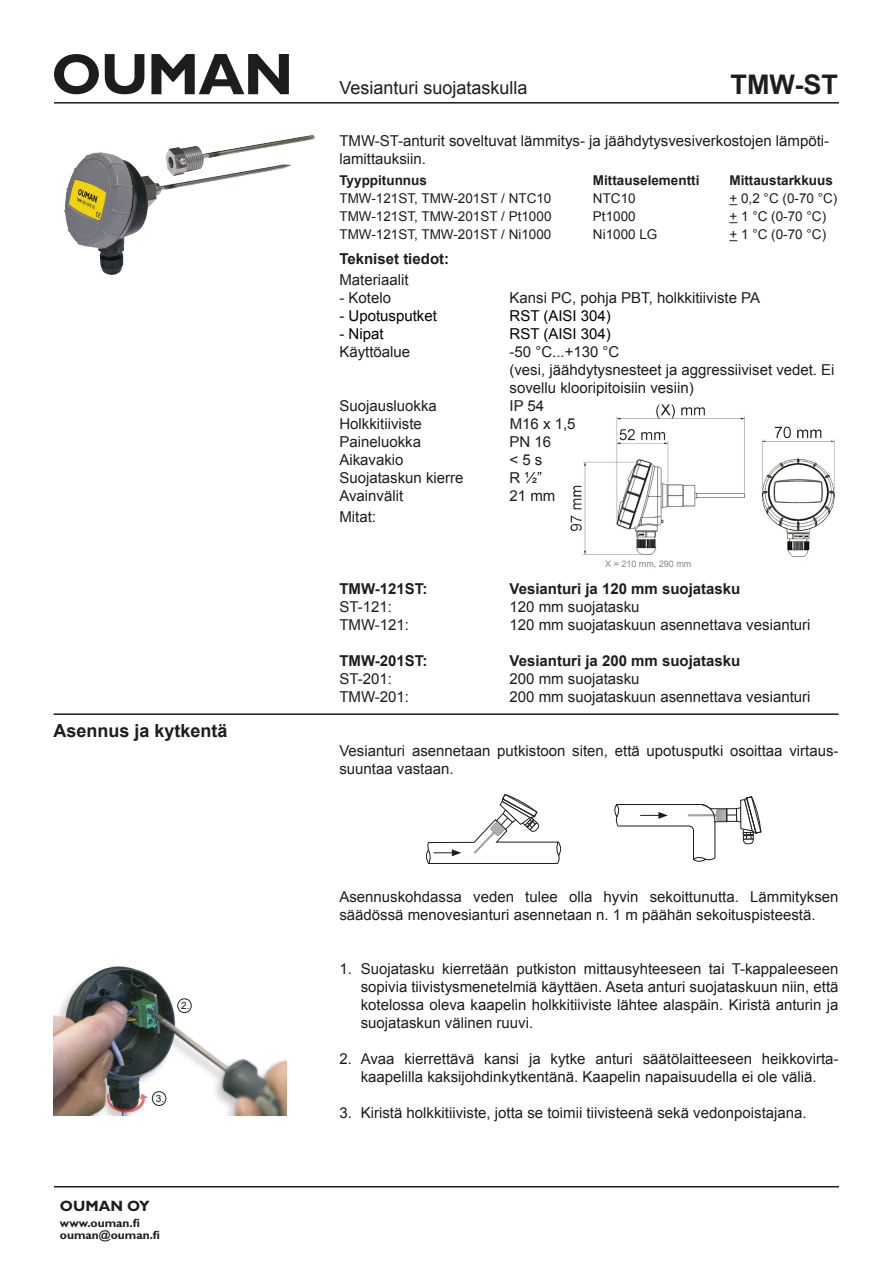
<style>
.page{position:relative;width:893px;height:1263px;background:#fff}
.page>*{position:absolute;margin:0;border:0;box-sizing:border-box;transform-origin:0 0}
.t1{font:700 27px "Arial";color:#1d1d1b}
.t2{font:18px "Arial";color:#1d1d1b}
.t3{font:700 18px "Arial";color:#1d1d1b}
.t4{font:15px/18px "Arial";color:#1d1d1b}
.t5{font:700 15px "Arial";color:#1d1d1b}
.t6{font:15px "Arial";color:#020203}
.t7{font:700 15px "Gill Sans";color:#1d1d1b}
.t8{font:13.5px "Arial";color:#1d1d1b}
.t9{font:700 13.5px "Arial";color:#1d1d1b}
.t10{font:700 12px "Gill Sans";color:#1d1d1b}
.t11{font:10.05px "Arial";color:#1d1d1b}
.t12{font:9px "Arial";color:#858686}
</style>
<div class="page">
<hr style="left:54px;top:102px;width:785px;height:2px;background:#1d1d1b">
<hr style="left:54px;top:1186px;width:785px;height:1px;background:#1d1d1b">
<svg style="left:425px;top:794px;width:137px;height:70px"></svg>
<svg style="left:614px;top:796px;width:148px;height:66px"></svg>
<img style="left:54px;top:966px;width:232px;height:149px">
<div style="left:152px;top:1092px;width:14px;height:13px;background:#fff;border-radius:50%"></div>
<div style="left:152px;top:1091px;width:14px;height:15px;border:1px solid #232021;border-radius:50%"></div>
<div style="left:178px;top:999px;width:13px;height:13px;background:#fff;border-radius:50%"></div>
<div style="left:177px;top:998px;width:15px;height:15px;border:1px solid #232021;border-radius:50%"></div>
<svg style="left:104px;top:1093px;width:44px;height:22px"></svg>
<img style="left:570px;top:404px;width:175px;height:151px">
<img style="left:761px;top:426px;width:74px;height:132px">
<hr style="left:54px;top:713px;width:784px;height:2px;background:#1d1d1b">
<svg style="left:54px;top:54px;width:45px;height:40px"></svg>
<svg style="left:105px;top:54px;width:39px;height:40px"></svg>
<svg style="left:151px;top:54px;width:138px;height:40px"></svg>
<img style="left:64px;top:135px;width:251px;height:140px">
<p class="t3" style="left:54px;top:718px;width:176px">Asennus ja kytkentä</p>
<p class="t11" style="left:181px;top:999px;width:10px">2.</p>
<p class="t11" style="left:156px;top:1092px;width:10px">3.</p>
<p class="t7" style="left:60px;top:1197px;width:91px">OUMAN OY</p>
<p class="t10" style="left:60px;top:1215px;width:82px">www.ouman.fi</p>
<p class="t10" style="left:60px;top:1227px;width:102px">ouman@ouman.fi</p>
<p class="t2" style="left:339px;top:76px;width:190px">Vesianturi suojataskulla</p>
<p class="t1" style="left:731px;top:67px;width:109px">TMW-ST</p>
<p class="t4" style="left:339px;top:131px;width:491px">TMW-ST-anturit soveltuvat lämmitys- ja jäähdytysvesiverkostojen lämpöti&shy;lamittauksiin.</p>
<p class="t9" style="left:339px;top:172px;width:89px">Tyyppitunnus</p>
<p class="t9" style="left:593px;top:172px;width:108px">Mittauselementti</p>
<p class="t9" style="left:729px;top:172px;width:105px">Mittaustarkkuus</p>
<p class="t8" style="left:339px;top:190px;width:214px">TMW-121ST, TMW-201ST / NTC10</p>
<p class="t8" style="left:593px;top:190px;width:44px">NTC10</p>
<p class="t8" style="left:729px;top:190px;width:109px">+ 0,2 °C (0-70 °C)</p>
<p class="t8" style="left:339px;top:208px;width:214px">TMW-121ST, TMW-201ST / Pt1000</p>
<p class="t8" style="left:593px;top:208px;width:44px">Pt1000</p>
<p class="t8" style="left:729px;top:208px;width:98px">+ 1 °C (0-70 °C)</p>
<p class="t8" style="left:339px;top:226px;width:214px">TMW-121ST, TMW-201ST / Ni1000</p>
<p class="t8" style="left:593px;top:226px;width:66px">Ni1000 LG</p>
<p class="t8" style="left:729px;top:226px;width:98px">+ 1 °C (0-70 °C)</p>
<p class="t5" style="left:339px;top:249px;width:111px">Tekniset tiedot:</p>
<p class="t4" style="left:339px;top:271px;width:71px">Materiaalit</p>
<p class="t4" style="left:339px;top:289px;width:53px">- Kotelo</p>
<p class="t4" style="left:509px;top:289px;width:252px">Kansi PC, pohja PBT, holkkitiiviste PA</p>
<p class="t6" style="left:339px;top:306px;width:99px">- Upotusputket</p>
<p class="t6" style="left:509px;top:306px;width:103px">RST (AISI 304)</p>
<p class="t6" style="left:339px;top:324px;width:46px">- Nipat</p>
<p class="t6" style="left:509px;top:324px;width:103px">RST (AISI 304)</p>
<p class="t4" style="left:339px;top:343px;width:72px">Käyttöalue</p>
<p class="t4" style="left:509px;top:343px;width:111px">-50 °C...+130 °C</p>
<p class="t4" style="left:509px;top:361px;width:326px">(vesi, jäähdytysnesteet ja aggressiiviset vedet. Ei sovellu klooripitoisiin vesiin)</p>
<p class="t4" style="left:339px;top:397px;width:99px">Suojausluokka</p>
<p class="t4" style="left:509px;top:397px;width:36px">IP 54</p>
<p class="t4" style="left:339px;top:415px;width:84px">Holkkitiiviste</p>
<p class="t4" style="left:510px;top:415px;width:67px">M16 x 1,5</p>
<p class="t4" style="left:339px;top:433px;width:83px">Paineluokka</p>
<p class="t4" style="left:509px;top:433px;width:43px">PN 16</p>
<p class="t4" style="left:339px;top:451px;width:66px">Aikavakio</p>
<p class="t4" style="left:509px;top:451px;width:34px">&lt; 5 s</p>
<p class="t4" style="left:339px;top:469px;width:126px">Suojataskun kierre</p>
<p class="t4" style="left:509px;top:469px;width:34px">R ½”</p>
<p class="t4" style="left:339px;top:487px;width:65px">Avainvälit</p>
<p class="t4" style="left:509px;top:487px;width:47px">21 mm</p>
<p class="t4" style="left:339px;top:508px;width:38px">Mitat:</p>
<p class="t12" style="left:605px;top:558px;width:88px">X = 210 mm, 290 mm</p>
<p class="t5" style="left:339px;top:579px;width:90px">TMW-121ST:</p>
<p class="t5" style="left:509px;top:579px;width:232px">Vesianturi ja 120 mm suojatasku</p>
<p class="t4" style="left:339px;top:598px;width:54px">ST-121:</p>
<p class="t4" style="left:509px;top:598px;width:132px">120 mm suojatasku</p>
<p class="t4" style="left:339px;top:616px;width:71px">TMW-121:</p>
<p class="t4" style="left:509px;top:616px;width:302px">120 mm suojataskuun asennettava vesianturi</p>
<p class="t5" style="left:339px;top:651px;width:90px">TMW-201ST:</p>
<p class="t5" style="left:509px;top:651px;width:232px">Vesianturi ja 200 mm suojatasku</p>
<p class="t4" style="left:339px;top:670px;width:54px">ST-201:</p>
<p class="t4" style="left:509px;top:670px;width:132px">200 mm suojatasku</p>
<p class="t4" style="left:339px;top:688px;width:71px">TMW-201:</p>
<p class="t4" style="left:509px;top:688px;width:302px">200 mm suojataskuun asennettava vesianturi</p>
<p class="t4" style="left:339px;top:742px;width:501px">Vesianturi asennetaan putkistoon siten, että upotusputki osoittaa virtaus&shy;suuntaa vastaan.</p>
<p class="t4" style="left:339px;top:888px;width:501px">Asennuskohdassa veden tulee olla hyvin sekoittunutta. Lämmityksen säädössä menovesianturi asennetaan n. 1 m päähän sekoituspisteestä.</p>
<p class="t4" style="left:361px;top:960px;width:479px;text-align:justify;text-indent:-21px">1. Suojatasku kierretään putkiston mittausyhteeseen tai T-kappaleeseen sopivia tiivistysmenetelmiä käyttäen. Aseta anturi suojataskuun niin, että kotelossa oleva kaapelin holkkitiiviste lähtee alaspäin. Kiristä anturin ja suojataskun välinen ruuvi.</p>
<p class="t4" style="left:339px;top:1050px;width:501px;text-align:center">2. Avaa kierrettävä kansi ja kytke anturi säätölaitteeseen heikkovirta&shy;kaapelilla kaksijohdinkytkentänä. Kaapelin napaisuudella ei ole väliä.</p>
<p class="t4" style="left:339px;top:1104px;width:469px">3. Kiristä holkkitiiviste, jotta se toimii tiivisteenä sekä vedonpoistajana.</p>
</div>
